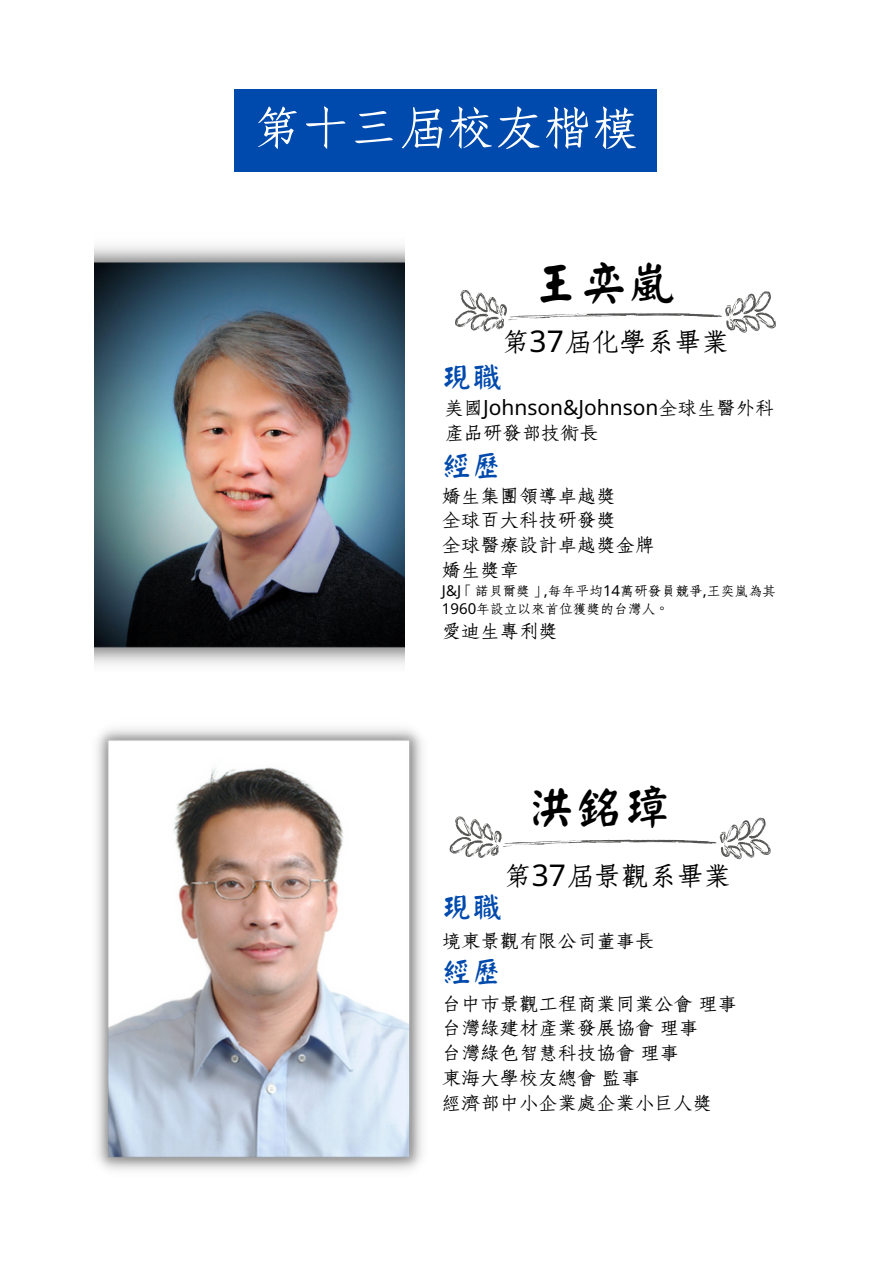
<style>
.page{position:relative;width:893px;height:1264px;background:#fff}
.page>*{position:absolute;margin:0;border:0;box-sizing:border-box;transform-origin:0 0}
.t1{font:52.5px "cw Te X Fang Song";color:#fff}
.t2{font:48px "Han Wang Yan Kai";color:#000}
.t3{font:30px "cw Te X Fang Song";color:#000}
.t4{font:30px/65.2px "Han Wang Yan Kai";color:#004aad}
.t5{font:21px/24.8px "cw Te X Fang Song";color:#000}
.t6{font:21px "Noto Sans";color:#000}
.t7{font:15px/18px "cw Te X Fang Song";color:#000}
.s1{font-family:"Noto Sans"}
.s2{font-family:"cw Te X Fang Song"}
</style>
<div class="page">
<svg style="left:455px;top:290px;width:321px;height:43px"></svg>
<svg style="left:449px;top:816px;width:322px;height:43px"></svg>
<div style="left:234px;top:89px;width:423px;height:83px;background:#004aad"></div>
<img style="left:96px;top:728px;width:326px;height:443px">
<img style="left:94px;top:246px;width:310px;height:419px">
<h1 class="t1" style="left:253px;top:103px;width:387px">第十三屆校友楷模</h1>
<h2 class="t2" style="left:532px;top:260px;width:145px">王奕嵐</h2>
<h3 class="t3" style="left:502px;top:327px;width:229px">第<span class="s1">37</span>屆化學系畢業</h3>
<h3 class="t4" style="left:442px;top:344px;width:61px">現職</h3>
<p class="t6" style="left:444px;top:392px;width:331px"><span class="s2">美國</span>Johnson&amp;Johnson<span class="s2">全球生醫外科</span></p>
<p class="t5" style="left:444px;top:421px;width:156px">產品研發部技術長</p>
<h3 class="t4" style="left:442px;top:433px;width:61px">經歷</h3>
<p class="t5" style="left:442px;top:484px;width:214px">嬌生集團領導卓越獎<br>全球百大科技研發獎<br>全球醫療設計卓越獎金牌嬌生獎章</p>
<p class="t7" style="left:442px;top:582px;width:335px"><span class="s1">J&amp;J</span>「諾貝爾獎」<span class="s1">,</span>每年平均<span class="s1">14</span>萬研發員競爭<span class="s1">,</span>王奕嵐為其<br><span class="s1">1960</span>年設立以來首位獲獎的台灣人。</p>
<p class="t5" style="left:442px;top:618px;width:117px">愛迪生專利獎</p>
<h2 class="t2" style="left:527px;top:783px;width:145px">洪銘璋</h2>
<h3 class="t3" style="left:504px;top:862px;width:229px">第<span class="s1">37</span>屆景觀系畢業</h3>
<h3 class="t4" style="left:442px;top:874px;width:61px">現職經歷</h3>
<p class="t5" style="left:442px;top:928px;width:214px">境東景觀有限公司董事長</p>
<p class="t5" style="left:442px;top:991px;width:296px">台中市景觀工程商業同業公會理事台灣綠建材產業發展協會理事<br>台灣綠色智慧科技協會理事<br>東海大學校友總會監事<br>經濟部中小企業處企業小巨人獎</p>
</div>
